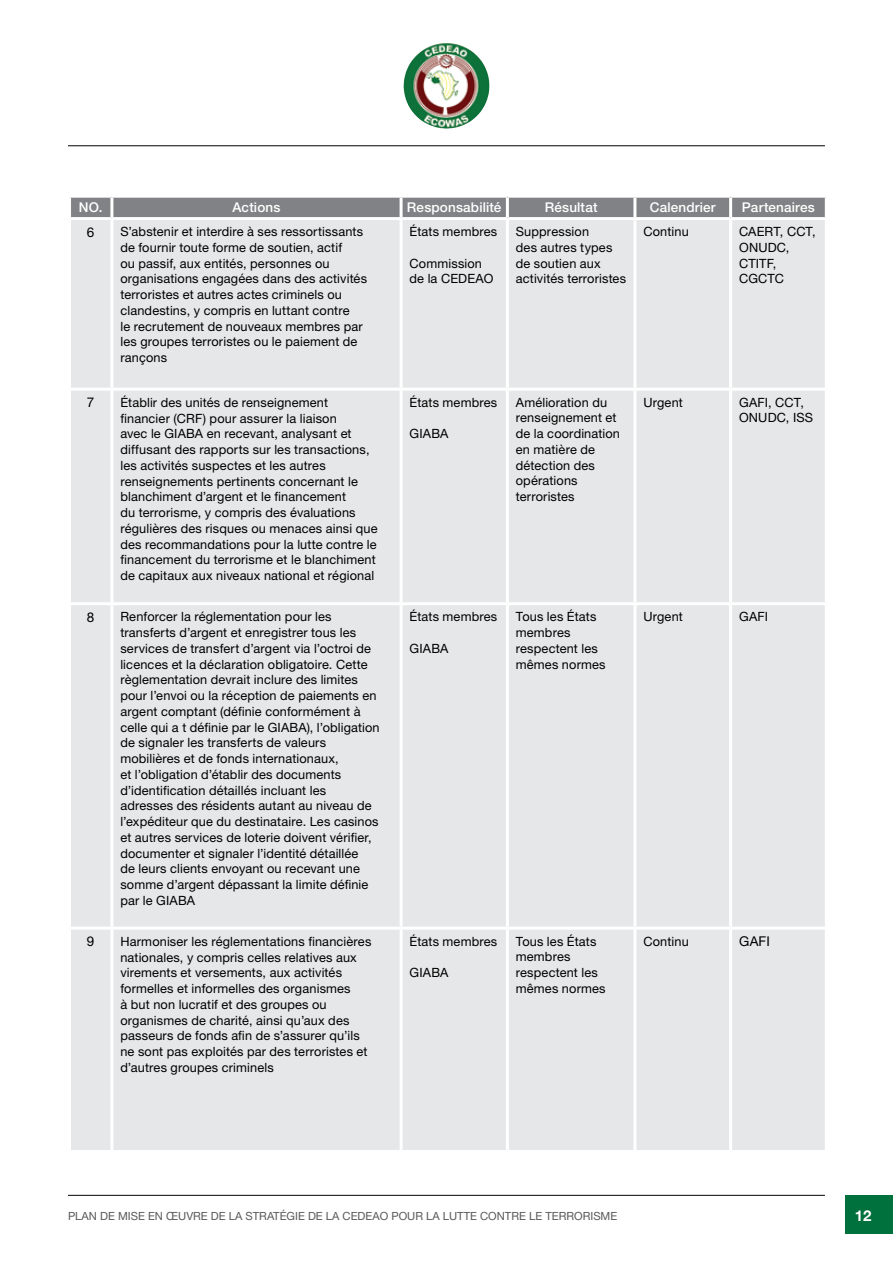
<style>
.page{position:relative;width:893px;height:1263px;background:#fff}
.page>*{position:absolute;margin:0;border:0;box-sizing:border-box;transform-origin:0 0}
.t1{font:700 15px "Helvetica Neue LT Std";color:#fff}
.t2{font:500 13.5px "Helvetica Neue LT Std";letter-spacing:.01em;color:#fff}
.t3{font:13.5px "Helvetica Neue LT Std";color:#000}
.t4{font:12.75px/15.8px "Helvetica Neue LT Std";letter-spacing:.01em;color:#000}
.t5{font:11.25px "Helvetica Neue LT Std";color:#58595b}
</style>
<div class="page">
<div style="left:845px;top:1195px;width:48px;height:38px;background:#00703c"></div>
<hr style="left:68px;top:1195px;width:757px;height:1px;background:#000">
<hr style="left:68px;top:145px;width:757px;height:1px;background:#000">
<img style="left:403px;top:43px;width:41px;height:73px">
<div style="left:71px;top:198px;width:754px;height:19px;background:#808285"></div>
<div style="left:71px;top:220px;width:754px;height:930px;background:#e6e7e8"></div>
<hr style="left:110px;top:198px;width:3px;height:19px;background:#fff">
<hr style="left:400px;top:198px;width:3px;height:19px;background:#fff">
<hr style="left:506px;top:198px;width:3px;height:19px;background:#fff">
<hr style="left:633px;top:198px;width:3px;height:19px;background:#fff">
<hr style="left:729px;top:198px;width:3px;height:19px;background:#fff">
<hr style="left:110px;top:220px;width:3px;height:168px;background:#fff">
<hr style="left:400px;top:220px;width:3px;height:168px;background:#fff">
<hr style="left:506px;top:220px;width:3px;height:168px;background:#fff">
<hr style="left:633px;top:220px;width:3px;height:168px;background:#fff">
<hr style="left:729px;top:220px;width:3px;height:168px;background:#fff">
<hr style="left:68px;top:388px;width:44px;height:3px;background:#fff">
<hr style="left:112px;top:388px;width:289px;height:3px;background:#fff">
<hr style="left:110px;top:391px;width:3px;height:211px;background:#fff">
<hr style="left:401px;top:388px;width:106px;height:3px;background:#fff">
<hr style="left:400px;top:391px;width:3px;height:211px;background:#fff">
<hr style="left:507px;top:388px;width:128px;height:3px;background:#fff">
<hr style="left:506px;top:391px;width:3px;height:211px;background:#fff">
<hr style="left:635px;top:388px;width:96px;height:3px;background:#fff">
<hr style="left:633px;top:391px;width:3px;height:211px;background:#fff">
<hr style="left:731px;top:388px;width:97px;height:3px;background:#fff">
<hr style="left:729px;top:391px;width:3px;height:211px;background:#fff">
<hr style="left:68px;top:602px;width:44px;height:3px;background:#fff">
<hr style="left:112px;top:602px;width:289px;height:3px;background:#fff">
<hr style="left:110px;top:605px;width:3px;height:322px;background:#fff">
<hr style="left:401px;top:602px;width:106px;height:3px;background:#fff">
<hr style="left:400px;top:605px;width:3px;height:322px;background:#fff">
<hr style="left:507px;top:602px;width:128px;height:3px;background:#fff">
<hr style="left:506px;top:605px;width:3px;height:322px;background:#fff">
<hr style="left:635px;top:602px;width:96px;height:3px;background:#fff">
<hr style="left:633px;top:605px;width:3px;height:322px;background:#fff">
<hr style="left:731px;top:602px;width:97px;height:3px;background:#fff">
<hr style="left:729px;top:605px;width:3px;height:322px;background:#fff">
<hr style="left:68px;top:927px;width:44px;height:3px;background:#fff">
<hr style="left:112px;top:927px;width:289px;height:3px;background:#fff">
<hr style="left:110px;top:930px;width:3px;height:220px;background:#fff">
<hr style="left:401px;top:927px;width:106px;height:3px;background:#fff">
<hr style="left:400px;top:930px;width:3px;height:220px;background:#fff">
<hr style="left:507px;top:927px;width:128px;height:3px;background:#fff">
<hr style="left:506px;top:930px;width:3px;height:220px;background:#fff">
<hr style="left:635px;top:927px;width:96px;height:3px;background:#fff">
<hr style="left:633px;top:930px;width:3px;height:220px;background:#fff">
<hr style="left:731px;top:927px;width:97px;height:3px;background:#fff">
<hr style="left:729px;top:930px;width:3px;height:220px;background:#fff">
<p class="t2" style="left:79px;top:199px;width:25px">NO.</p>
<p class="t2" style="left:233px;top:199px;width:49px">Actions</p>
<p class="t2" style="left:407px;top:199px;width:96px">Responsabilité</p>
<p class="t2" style="left:545px;top:199px;width:54px">Résultat</p>
<p class="t2" style="left:650px;top:199px;width:67px">Calendrier</p>
<p class="t2" style="left:742px;top:199px;width:74px">Partenaires</p>
<p class="t3" style="left:87px;top:224px;width:9px">6</p>
<p class="t4" style="left:120px;top:224px;width:248px">S’abstenir et interdire à ses ressortissants de fournir toute forme de soutien, actif<br>ou passif, aux entités, personnes ou organisations engagées dans des activités terroristes et autres actes criminels ou clandestins, y compris en luttant contre<br>le recrutement de nouveaux membres par les groupes terroristes ou le paiement de rançons</p>
<p class="t4" style="left:410px;top:224px;width:89px">États membres</p>
<p class="t4" style="left:516px;top:224px;width:112px">Suppression<br>des autres types de soutien aux activités terroristes</p>
<p class="t4" style="left:643px;top:224px;width:47px">Continu</p>
<p class="t4" style="left:739px;top:224px;width:10px">CAERT</p>
<p class="t4" style="left:780px;top:224px;width:17px">, CCT</p>
<p class="t4" style="left:812px;top:224px;width:5px">,</p>
<p class="t4" style="left:739px;top:239px;width:11px">ONUDC</p>
<p class="t4" style="left:786px;top:239px;width:5px">,</p>
<p class="t4" style="left:739px;top:255px;width:8px">CTIT</p>
<p class="t4" style="left:767px;top:255px;width:11px">F,</p>
<p class="t4" style="left:739px;top:271px;width:10px">CGCTC</p>
<p class="t4" style="left:410px;top:255px;width:74px">Commission de la CEDEAO</p>
<p class="t3" style="left:87px;top:394px;width:9px">7</p>
<p class="t4" style="left:120px;top:394px;width:259px">Établir des unités de renseignement financier (CRF) pour assurer la liaison<br>avec le GIABA en recevant, analysant et diffusant des rapports sur les transactions, les activités suspectes et les autres renseignements pertinents concernant le blanchiment d’argent et le financement<br>du terrorisme, y compris des évaluations régulières des risques ou menaces ainsi que des recommandations pour la lutte contre le financement du terrorisme et le blanchiment de capitaux aux niveaux national et régional</p>
<p class="t4" style="left:410px;top:394px;width:89px">États membres</p>
<p class="t4" style="left:410px;top:426px;width:40px">GIABA</p>
<p class="t3" style="left:87px;top:609px;width:9px">8</p>
<p class="t4" style="left:120px;top:609px;width:261px">Renforcer la réglementation pour les transferts d’argent et enregistrer tous les services de transfert d’argent via l’octroi de licences et la déclaration obligatoire. Cette règlementation devrait inclure des limites pour l’envoi ou la réception de paiements en argent comptant (définie conformément à celle qui a t définie par le GIABA), l’obligation de signaler les transferts de valeurs mobilières et de fonds internationaux,<br>et l’obligation d’établir des documents d’identification détaillés incluant les adresses des résidents autant au niveau de l’expéditeur que du destinataire. Les casinos et autres services de loterie doivent vérifier, documenter et signaler l’identité détaillée<br>de leurs clients envoyant ou recevant une somme d’argent dépassant la limite définie par le GIABA</p>
<p class="t4" style="left:410px;top:609px;width:89px">États membres</p>
<p class="t4" style="left:410px;top:640px;width:40px">GIABA</p>
<p class="t3" style="left:87px;top:933px;width:9px">9</p>
<p class="t4" style="left:120px;top:933px;width:252px">Harmoniser les réglementations financières nationales, y compris celles relatives aux virements et versements, aux activités formelles et informelles des organismes<br>à but non lucratif et des groupes ou organismes de charité, ainsi qu’aux des passeurs de fonds afin de s’assurer qu’ils ne sont pas exploités par des terroristes et d’autres groupes criminels</p>
<p class="t4" style="left:410px;top:933px;width:89px">États membres</p>
<p class="t4" style="left:410px;top:965px;width:40px">GIABA</p>
<p class="t4" style="left:516px;top:394px;width:106px">Amélioration du renseignement et de la coordination en matière de détection des opérations terroristes</p>
<p class="t4" style="left:643px;top:394px;width:41px">Urgent</p>
<p class="t4" style="left:739px;top:394px;width:46px">GAFI, CCT</p>
<p class="t4" style="left:800px;top:394px;width:5px">,</p>
<p class="t4" style="left:739px;top:410px;width:11px">ONUDC</p>
<p class="t4" style="left:786px;top:410px;width:15px">, ISS</p>
<p class="t4" style="left:516px;top:609px;width:91px">Tous les États membres respectent les mêmes normes</p>
<p class="t4" style="left:643px;top:609px;width:41px">Urgent</p>
<p class="t4" style="left:739px;top:609px;width:28px">GAFI</p>
<p class="t4" style="left:516px;top:933px;width:91px">Tous les États membres respectent les mêmes normes</p>
<p class="t4" style="left:643px;top:933px;width:47px">Continu</p>
<p class="t3" style="left:739px;top:933px;width:30px">GAFI</p>
<p class="t5" style="left:68px;top:1210px;width:551px">Plan de mise en œuvre de la stratégie de la cedeao pour la lutte contre le terrorisme</p>
<p class="t1" style="left:855px;top:1206px;width:18px">12</p>
</div>
